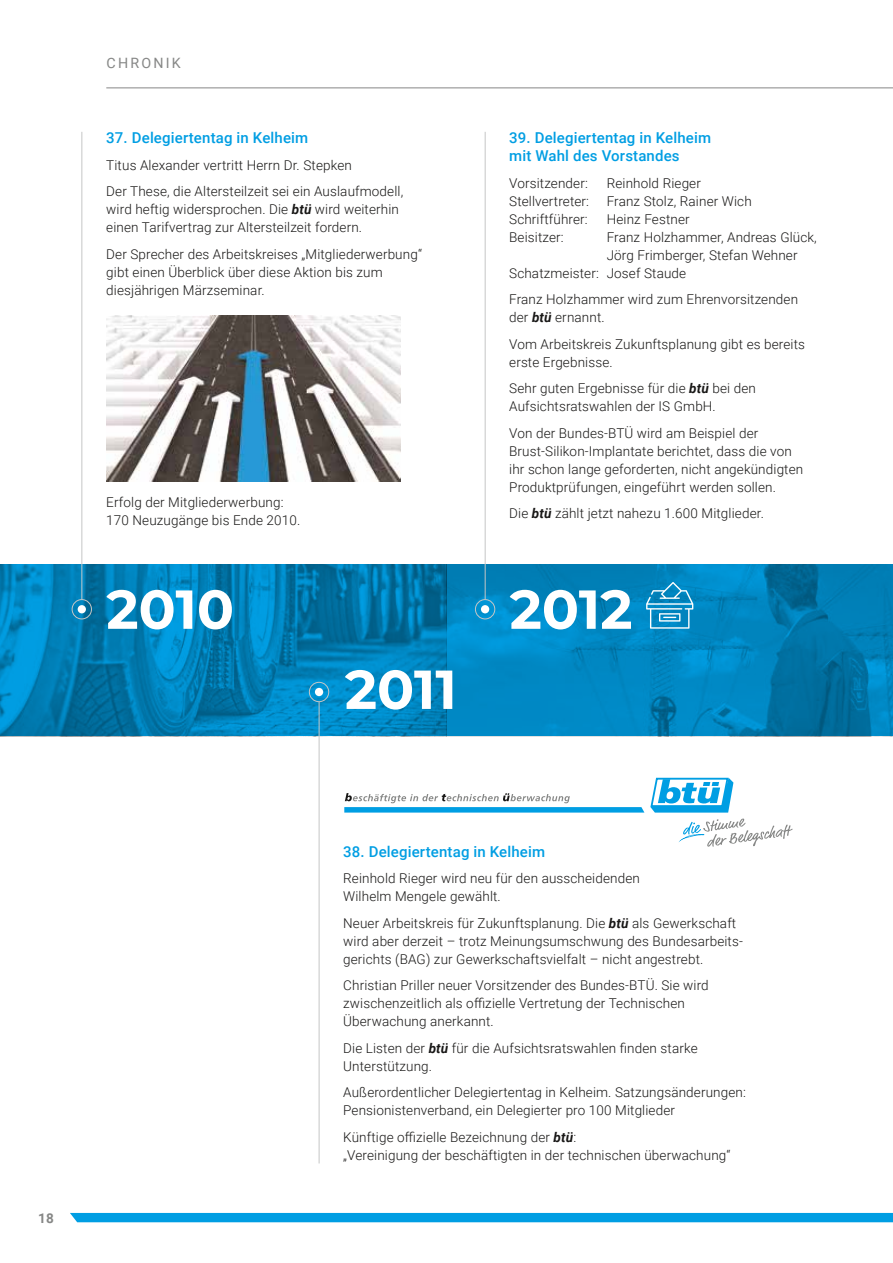
<style>
.page{position:relative;width:893px;height:1263px;background:#fff}
.page>*{position:absolute;margin:0;border:0;box-sizing:border-box;transform-origin:0 0}
.t1{font:700 54.75px "Montserrat";color:#fff}
.t2{font:500 15px/18px "Roboto";letter-spacing:.01em;color:#009ee3}
.t3{font:14.25px "Roboto";letter-spacing:.155em;color:#868786}
.t4{font:300 13.5px/18px "Roboto";letter-spacing:.01em;color:#181716}
.t5{font:700 13.5px "Roboto";color:#868786}
.s1{font-weight:700;font-style:italic}
</style>
<div class="page">
<img style="left:0;top:564px;width:893px;height:172px">
<div style="left:70px;top:1213px;width:823px;height:9px;background:#009ee3"></div>
<hr style="left:106px;top:88px;width:787px;height:1px;background:#868786">
<hr style="left:81px;top:132px;width:1px;height:467px;background:#c5c6c6">
<div style="left:72px;top:599px;width:20px;height:20px;border:1px solid #c5c6c6;border-radius:50%"></div>
<hr style="left:485px;top:132px;width:1px;height:467px;background:#c5c6c6">
<div style="left:475px;top:599px;width:20px;height:20px;border:1px solid #c5c6c6;border-radius:50%"></div>
<div style="left:78px;top:605px;width:8px;height:8px;background:#fff;border-radius:50%"></div>
<div style="left:481px;top:605px;width:8px;height:8px;background:#fff;border-radius:50%"></div>
<hr style="left:319px;top:702px;width:1px;height:461px;background:#c5c6c6">
<div style="left:309px;top:682px;width:20px;height:20px;border:1px solid #c5c6c6;border-radius:50%"></div>
<div style="left:315px;top:688px;width:8px;height:8px;background:#fff;border-radius:50%"></div>
<svg style="left:646px;top:582px;width:47px;height:47px;background:#369fcd"></svg>
<svg style="left:344px;top:777px;width:449px;height:70px"></svg>
<img style="left:106px;top:316px;width:294px;height:165px">
<p class="t3" style="left:107px;top:53px;width:76px">CHRONIK</p>
<p class="t2" style="left:106px;top:128px;width:203px">37. Delegiertentag in Kelheim</p>
<p class="t4" style="left:106px;top:151px;width:298px;line-height:26.5px">Titus Alexander vertritt Herrn Dr. Stepken<br>Der These, die Altersteilzeit sei ein Auslaufmodell,</p>
<p class="t4" style="left:106px;top:200px;width:294px">wird heftig widersprochen. Die <span class="s1">btü</span> wird weiterhin einen Tarifvertrag zur Altersteilzeit fordern.</p>
<p class="t4" style="left:106px;top:244px;width:317px">Der Sprecher des Arbeitskreises „Mitgliederwerbung“ gibt einen Überblick über diese Aktion bis zum diesjährigen Märzseminar.</p>
<p class="t4" style="left:106px;top:492px;width:195px">Erfolg der Mitgliederwerbung:<br>170 Neuzugänge bis Ende 2010.</p>
<h1 class="t1" style="left:106px;top:570px;width:129px">2010</h1>
<h1 class="t1" style="left:345px;top:650px;width:114px">2011</h1>
<p class="t2" style="left:509px;top:128px;width:203px">39. Delegiertentag in Kelheim mit Wahl des Vorstandes</p>
<p class="t4" style="left:509px;top:173px;width:80px">Vorsitzender:</p>
<p class="t4" style="left:607px;top:173px;width:96px">Reinhold Rieger</p>
<p class="t4" style="left:509px;top:191px;width:81px">Stellvertreter:</p>
<p class="t4" style="left:607px;top:191px;width:147px">Franz Stolz, Rainer Wich</p>
<p class="t4" style="left:509px;top:209px;width:80px">Schriftführer:</p>
<p class="t4" style="left:607px;top:209px;width:84px">Heinz Festner</p>
<p class="t4" style="left:509px;top:227px;width:56px">Beisitzer:</p>
<p class="t4" style="left:607px;top:227px;width:212px">Franz Holzhammer, Andreas Glück,</p>
<p class="t4" style="left:607px;top:245px;width:192px">Jörg Frimberger, Stefan Wehner</p>
<p class="t4" style="left:509px;top:263px;width:178px">Schatzmeister: Josef Staude</p>
<p class="t4" style="left:509px;top:290px;width:290px">Franz Holzhammer wird zum Ehrenvorsitzenden der <span class="s1">btü</span> ernannt.</p>
<p class="t4" style="left:509px;top:334px;width:297px">Vom Arbeitskreis Zukunftsplanung gibt es bereits erste Ergebnisse.</p>
<p class="t4" style="left:509px;top:379px;width:248px">Sehr guten Ergebnisse für die <span class="s1">btü</span> bei den<br>Aufsichtsratswahlen der IS GmbH.</p>
<p class="t4" style="left:509px;top:423px;width:296px">Von der Bundes-BTÜ wird am Beispiel der Brust-Silikon-Implantate berichtet, dass die von ihr schon lange geforderten, nicht angekündigten Produktprüfungen, eingeführt werden sollen.</p>
<p class="t4" style="left:509px;top:504px;width:256px">Die <span class="s1">btü</span> zählt jetzt nahezu 1.600 Mitglieder.</p>
<h1 class="t1" style="left:510px;top:570px;width:124px">2012</h1>
<p class="t5" style="left:38px;top:1208px;width:17px">18</p>
<p class="t2" style="left:343px;top:842px;width:203px">38. Delegiertentag in Kelheim</p>
<p class="t4" style="left:343px;top:869px;width:298px">Reinhold Rieger wird neu für den ausscheidenden<br>Wilhelm Mengele gewählt.</p>
<p class="t4" style="left:343px;top:913px;width:401px">Neuer Arbeitskreis für Zukunftsplanung. Die <span class="s1">btü</span> als Gewerkschaft wird aber derzeit – trotz Meinungsumschwung des Bundesarbeits&shy;gerichts (BAG) zur Gewerkschaftsvielfalt – nicht angestrebt.</p>
<p class="t4" style="left:343px;top:976px;width:367px">Christian Priller neuer Vorsitzender des Bundes-BTÜ. Sie wird zwischenzeitlich als offizielle Vertretung der Technischen<br>Überwachung anerkannt.</p>
<p class="t4" style="left:343px;top:1038px;width:356px">Die Listen der <span class="s1">btü</span> für die Aufsichtsratswahlen finden starke<br>Unterstützung.</p>
<p class="t4" style="left:343px;top:1083px;width:404px">Außerordentlicher Delegiertentag in Kelheim. Satzungsänderungen:<br>Pensionistenverband, ein Delegierter pro 100 Mitglieder</p>
<p class="t4" style="left:343px;top:1127px;width:389px">Künftige offizielle Bezeichnung der <span class="s1">btü</span>:<br>„Vereinigung der beschäftigten in der technischen überwachung“</p>
</div>
